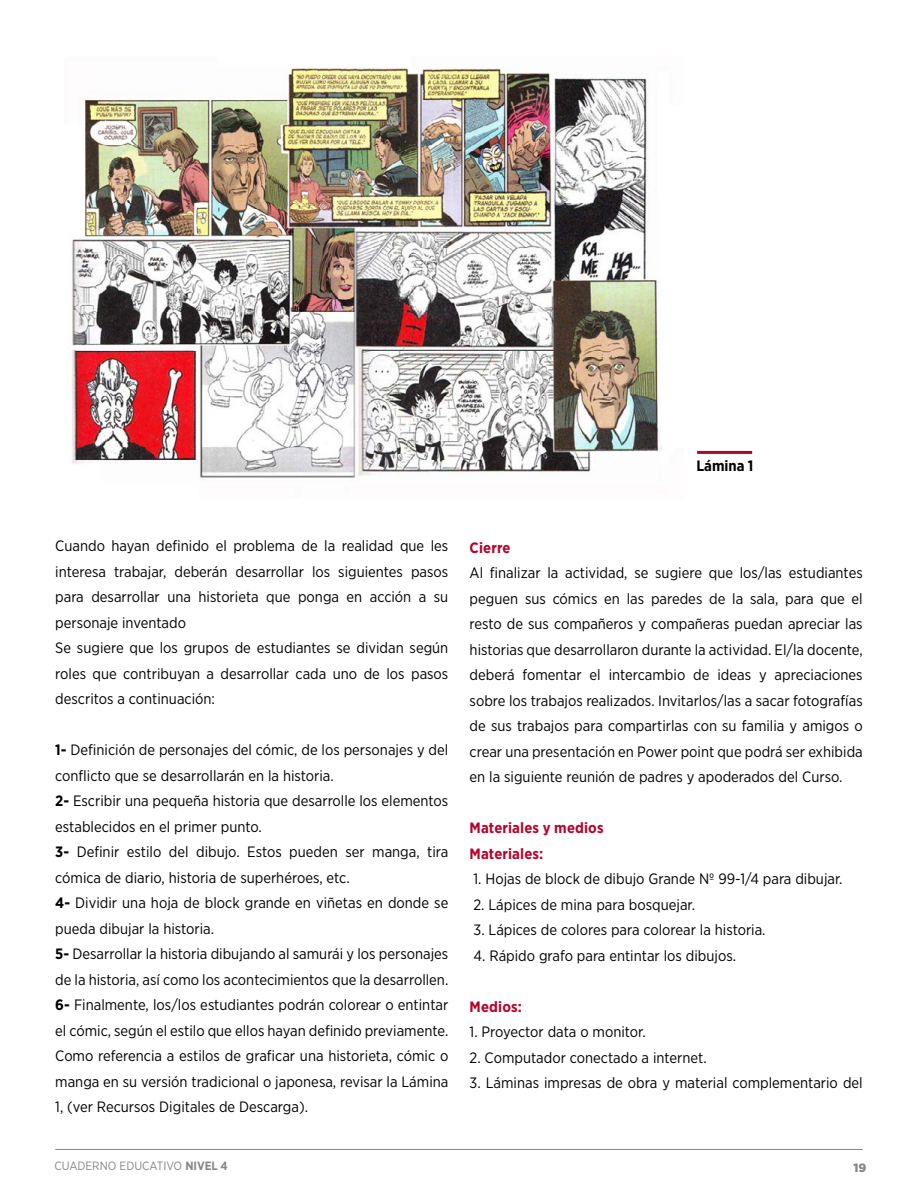
<style>
.page{position:relative;width:918px;height:1188px;background:#fff}
.page>*{position:absolute;margin:0;border:0;box-sizing:border-box;transform-origin:0 0}
.t1{font:15px/25.5px "Gotham Narrow";color:#000}
.t2{font:700 15px/25.5px "Gotham Narrow";letter-spacing:.01em;color:#b6042b}
.t3{font:700 15px "Gotham Narrow";color:#000}
.t4{font:12px "Gotham Narrow";color:#868786}
.t5{font:900 12px "Gotham";color:#868786}
.s1{font-weight:700}
</style>
<div class="page">
<hr style="left:55px;top:1149px;width:808px;height:1px;background:#868786">
<img style="left:71px;top:67px;width:591px;height:414px">
<hr style="left:697px;top:451px;width:55px;height:3px;background:#b6042b">
<p class="t3" style="left:696px;top:456px;width:59px">Lámina 1</p>
<p class="t1" style="left:55px;top:533px;width:395px">Cuando hayan definido el problema de la realidad que les interesa trabajar, deberán desarrollar los siguientes pasos para desarrollar una historieta que ponga en acción a su personaje inventado<br>Se sugiere que los grupos de estudiantes se dividan según roles que contribuyan a desarrollar cada uno de los pasos descritos a continuación:</p>
<p class="t1" style="left:55px;top:737px;width:395px"><span class="s1">1-</span> Definición de personajes del cómic, de los personajes y del conflicto que se desarrollarán en la historia.<br><span class="s1">2-</span> Escribir una pequeña historia que desarrolle los elementos establecidos en el primer punto.<br><span class="s1">3-</span> Definir estilo del dibujo. Estos pueden ser manga, tira cómica de diario, historia de superhéroes, etc.<br><span class="s1">4-</span> Dividir una hoja de block grande en viñetas en donde se pueda dibujar la historia.<br><span class="s1">5-</span> Desarrollar la historia dibujando al samurái y los personajes de la historia, así como los acontecimientos que la desarrollen.<br><span class="s1">6-</span> Finalmente, los/los estudiantes podrán colorear o entintar el cómic, según el estilo que ellos hayan definido previamente.<br>Como referencia a estilos de graficar una historieta, cómic o manga en su versión tradicional o japonesa, revisar la Lámina 1, (ver Recursos Digitales de Descarga).</p>
<p class="t2" style="left:470px;top:534px;width:42px">Cierre</p>
<p class="t1" style="left:470px;top:560px;width:395px;text-align:justify">Al finalizar la actividad, se sugiere que los/las estudiantes peguen sus cómics en las paredes de la sala, para que el resto de sus compañeros y compañeras puedan apreciar las historias que desarrollaron durante la actividad. El/la docente, deberá fomentar el intercambio de ideas y apreciaciones sobre los trabajos realizados. Invitarlos/las a sacar fotografías de sus trabajos para compartirlas con su familia y amigos o crear una presentación en Power point que podrá ser exhibida en la siguiente reunión de padres y apoderados del Curso.</p>
<p class="t2" style="left:470px;top:815px;width:135px">Materiales y medios<br>Materiales:</p>
<p class="t1" style="left:474px;top:866px;width:371px">1. Hojas de block de dibujo Grande Nº 99-1/4 para dibujar.</p>
<p class="t1" style="left:474px;top:891px;width:223px">2. Lápices de mina para bosquejar.</p>
<p class="t1" style="left:474px;top:917px;width:294px">3. Lápices de colores para colorear la historia.</p>
<p class="t1" style="left:474px;top:942px;width:264px">4. Rápido grafo para entintar los dibujos.</p>
<p class="t2" style="left:470px;top:993px;width:54px">Medios:</p>
<p class="t1" style="left:470px;top:1019px;width:178px">1. Proyector data o monitor.</p>
<p class="t1" style="left:470px;top:1044px;width:239px">2. Computador conectado a internet.</p>
<p class="t1" style="left:470px;top:1070px;width:395px">3. Láminas impresas de obra y material complementario del</p>
<p class="t4" style="left:54px;top:1158px;width:175px">CUADERNO EDUCATIVO <span class="s1">NIVEL 4</span></p>
<p class="t5" style="left:853px;top:1161px;width:15px">19</p>
</div>
